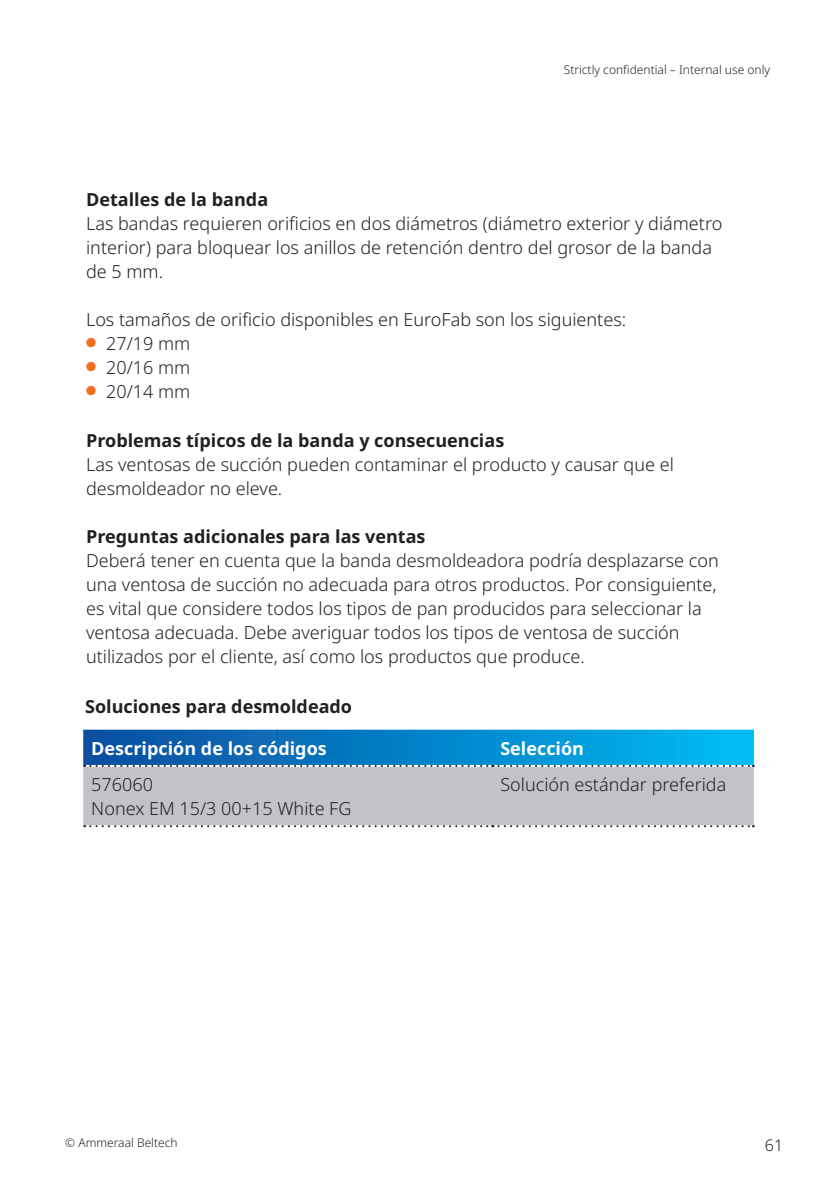
<style>
.page{position:relative;width:840px;height:1191px;background:#fff}
.page>*{position:absolute;margin:0;border:0;box-sizing:border-box;transform-origin:0 0}
.t1{font:300 18px/24px "Noto Sans";color:#231f20}
.t2{font:700 18px "Noto Sans";color:#231f20}
.t3{font:700 18px "Noto Sans";color:#fff}
.t4{font:300 16px "Noto Sans";color:#231f20}
.t5{font:300 12px "Noto Sans";color:#231f20}
</style>
<div class="page">
<div style="left:83px;top:767px;width:670px;height:59px;background:#c2c3c6"></div>
<svg style="left:84px;top:825px;width:669px;height:2px"></svg>
<svg style="left:83px;top:729px;width:670px;height:38px;background:#1389c9"></svg>
<p class="t5" style="left:563px;top:61px;width:208px">Strictly confidential – Internal use only</p>
<p class="t2" style="left:86px;top:187px;width:183px">Detalles de la banda</p>
<p class="t1" style="left:86px;top:212px;width:637px">Las bandas requieren orificios en dos diámetros (diámetro exterior y diámetro</p>
<p class="t1" style="left:86px;top:236px;width:627px">interior) para bloquear los anillos de retención dentro del grosor de la banda</p>
<p class="t1" style="left:86px;top:260px;width:78px">de 5 mm.</p>
<p class="t1" style="left:86px;top:308px;width:541px">Los tamaños de orificio disponibles en EuroFab son los siguientes:</p>
<p class="t1" style="left:86px;top:332px;width:106px"><sup>4</sup> 27/19 mm</p>
<p class="t1" style="left:86px;top:356px;width:106px"><sup>4</sup> 20/16 mm</p>
<p class="t1" style="left:86px;top:380px;width:106px"><sup>4</sup> 20/14 mm</p>
<p class="t2" style="left:86px;top:427px;width:419px">Problemas típicos de la banda y consecuencias</p>
<p class="t1" style="left:86px;top:452px;width:589px">Las ventosas de succión pueden contaminar el producto y causar que el</p>
<p class="t1" style="left:86px;top:476px;width:198px">desmoldeador no eleve.</p>
<p class="t2" style="left:86px;top:523px;width:341px">Preguntas adicionales para las ventas</p>
<p class="t1" style="left:86px;top:548px;width:634px">Deberá tener en cuenta que la banda desmoldeadora podría desplazarse con</p>
<p class="t1" style="left:86px;top:572px;width:631px">una ventosa de succión no adecuada para otros productos. Por consiguiente,</p>
<p class="t1" style="left:86px;top:596px;width:616px">es vital que considere todos los tipos de pan producidos para seleccionar la</p>
<p class="t1" style="left:86px;top:620px;width:594px">ventosa adecuada. Debe averiguar todos los tipos de ventosa de succión utilizados por el cliente, así como los productos que produce.</p>
<p class="t2" style="left:85px;top:694px;width:268px">Soluciones para desmoldeado</p>
<p class="t3" style="left:91px;top:735px;width:237px">Descripción de los códigos</p>
<p class="t3" style="left:500px;top:735px;width:85px">Selección</p>
<p class="t1" style="left:91px;top:772px;width:63px">576060</p>
<p class="t1" style="left:91px;top:796px;width:261px">Nonex EM 15/3 00+15 White FG</p>
<p class="t1" style="left:500px;top:772px;width:227px">Solución estándar preferida</p>
<p class="t5" style="left:65px;top:1134px;width:114px">© Ammeraal Beltech</p>
<p class="t4" style="left:764px;top:1134px;width:20px">61</p>
</div>
